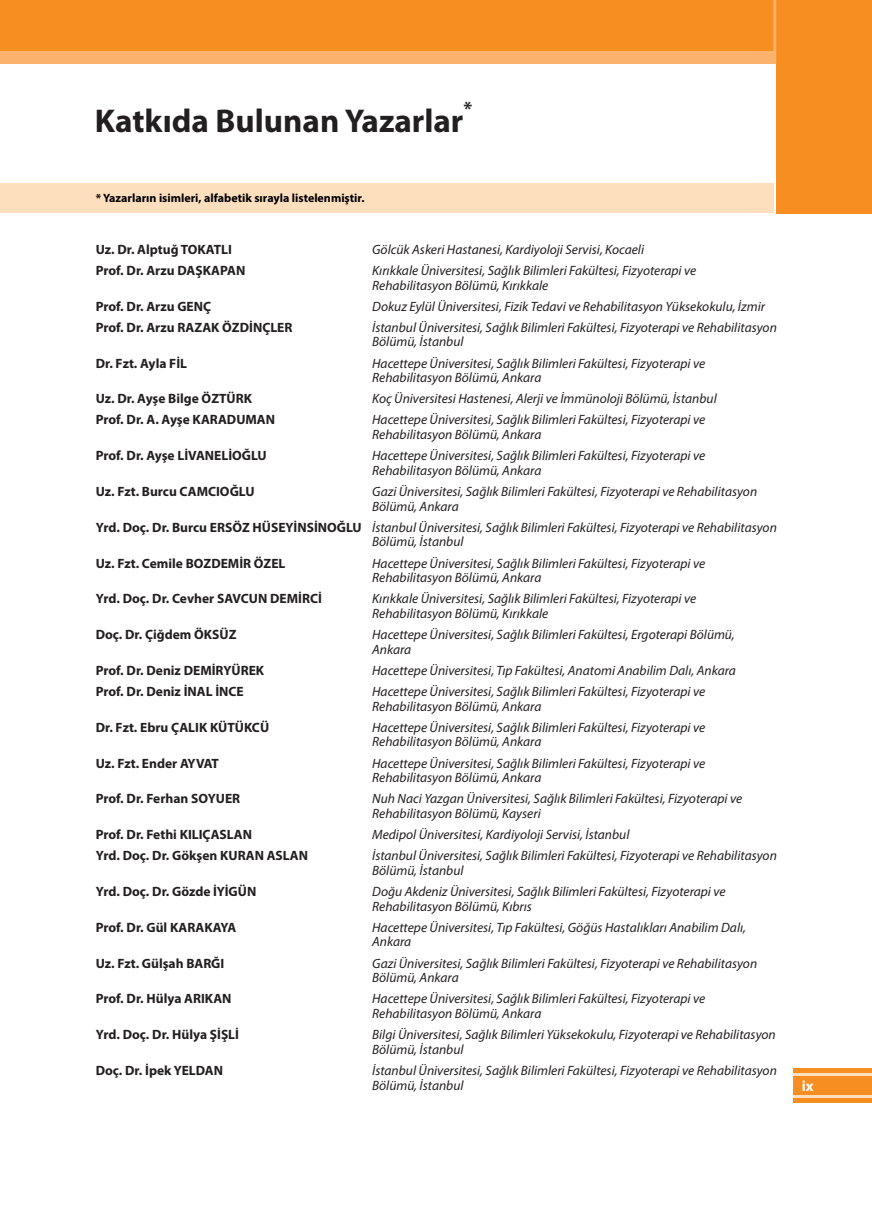
<style>
.page{position:relative;width:872px;height:1212px;background:#fff}
.page>*{position:absolute;margin:0;border:0;box-sizing:border-box;transform-origin:0 0}
.unite_konu{font:700 33px "Myriad Pro";color:#231f20}
.unite_konu-2{font:700 19.5px "Myriad Pro";color:#231f20}
.t1{font:700 15px "Myriad Pro";color:#fff}
.t2{font:italic 13.5px/14.7px "Myriad Pro";color:#231f20}
.t3{font:700 13.5px "Myriad Pro";color:#231f20}
.BAS0{font:700 12px "Myriad Pro";color:#000}
.s1{font-weight:700;font-style:normal}
</style>
<div class="page">
<div style="left:776px;top:0;width:96px;height:213px;background:#f68e22"></div>
<div style="left:0;top:0;width:870px;height:57px;background:#f68e22"></div>
<div style="left:0;top:184px;width:773px;height:29px;background:#fddfbe"></div>
<div style="left:0;top:51px;width:773px;height:13px;background:#fbb26c"></div>
<hr style="left:773px;top:0;width:3px;height:64px;background:#fbb26c">
<div style="left:793px;top:1068px;width:79px;height:34px;background:#f68e22"></div>
<hr style="left:793px;top:1073px;width:79px;height:3px;background:#fddfbe">
<hr style="left:793px;top:1095px;width:79px;height:3px;background:#fddfbe">
<p class="unite_konu-2" style="left:463px;top:96px;width:10px">*</p>
<p class="unite_konu" style="left:95px;top:99px;width:370px">Katkıda Bulunan Yazarlar</p>
<p class="BAS0" style="left:96px;top:190px;width:270px">* Yazarların isimleri, alfabetik sırayla listelenmiştir.</p>
<p class="t3" style="left:96px;top:240px;width:138px">Uz. Dr. Alptuğ TOKATLI</p>
<p class="t2" style="left:372px;top:242px;width:273px">Gölcük Askeri Hastanesi, Kardiyoloji Servisi, Kocaeli</p>
<p class="t3" style="left:96px;top:261px;width:151px">Prof. Dr. Arzu DAŞKAPAN</p>
<p class="t2" style="left:372px;top:263px;width:325px">Kırıkkale Üniversitesi, Sağlık Bilimleri Fakültesi, Fizyoterapi ve<br>Rehabilitasyon Bölümü, Kırıkkale</p>
<p class="t3" style="left:96px;top:297px;width:117px">Prof. Dr. Arzu GENÇ</p>
<p class="t2" style="left:372px;top:299px;width:394px">Dokuz Eylül Üniversitesi, Fizik Tedavi ve Rehabilitasyon Yüksekokulu, İzmir</p>
<p class="t3" style="left:96px;top:318px;width:198px">Prof. Dr. Arzu RAZAK ÖZDİNÇLER</p>
<p class="t2" style="left:372px;top:320px;width:406px">İstanbul Üniversitesi, Sağlık Bilimleri Fakültesi, Fizyoterapi ve Rehabilitasyon<br>Bölümü, İstanbul</p>
<p class="t3" style="left:96px;top:354px;width:93px">Dr. Fzt. Ayla FİL</p>
<p class="t2" style="left:372px;top:355px;width:334px">Hacettepe Üniversitesi, Sağlık Bilimleri Fakültesi, Fizyoterapi ve<br>Rehabilitasyon Bölümü, Ankara</p>
<p class="t3" style="left:96px;top:390px;width:158px">Uz. Dr. Ayşe Bilge ÖZTÜRK</p>
<p class="t2" style="left:372px;top:391px;width:346px">Koç Üniversitesi Hastenesi, Alerji ve İmmünoloji Bölümü, İstanbul</p>
<p class="t3" style="left:96px;top:411px;width:181px">Prof. Dr. A. Ayşe KARADUMAN</p>
<p class="t2" style="left:372px;top:412px;width:334px">Hacettepe Üniversitesi, Sağlık Bilimleri Fakültesi, Fizyoterapi ve<br>Rehabilitasyon Bölümü, Ankara</p>
<p class="t3" style="left:96px;top:447px;width:173px">Prof. Dr. Ayşe LİVANELİOĞLU</p>
<p class="t2" style="left:372px;top:448px;width:334px">Hacettepe Üniversitesi, Sağlık Bilimleri Fakültesi, Fizyoterapi ve<br>Rehabilitasyon Bölümü, Ankara</p>
<p class="t3" style="left:96px;top:483px;width:160px">Uz. Fzt. Burcu CAMCIOĞLU</p>
<p class="t2" style="left:372px;top:484px;width:386px">Gazi Üniversitesi, Sağlık Bilimleri Fakültesi, Fizyoterapi ve Rehabilitasyon<br>Bölümü, Ankara</p>
<p class="t2" style="left:372px;top:520px;width:406px;text-indent:-276px"><span class="s1">Yrd. Doç. Dr. Burcu ERSÖZ HÜSEYİNSİNOĞLU</span> İstanbul Üniversitesi, Sağlık Bilimleri Fakültesi, Fizyoterapi ve Rehabilitasyon<br>Bölümü, İstanbul</p>
<p class="t3" style="left:96px;top:554px;width:191px">Uz. Fzt. Cemile BOZDEMİR ÖZEL</p>
<p class="t2" style="left:372px;top:555px;width:334px">Hacettepe Üniversitesi, Sağlık Bilimleri Fakültesi, Fizyoterapi ve<br>Rehabilitasyon Bölümü, Ankara</p>
<p class="t3" style="left:96px;top:590px;width:225px">Yrd. Doç. Dr. Cevher SAVCUN DEMİRCİ</p>
<p class="t2" style="left:372px;top:591px;width:325px">Kırıkkale Üniversitesi, Sağlık Bilimleri Fakültesi, Fizyoterapi ve<br>Rehabilitasyon Bölümü, Kırıkkale</p>
<p class="t3" style="left:96px;top:626px;width:142px">Doç. Dr. Çiğdem ÖKSÜZ</p>
<p class="t2" style="left:372px;top:627px;width:364px">Hacettepe Üniversitesi, Sağlık Bilimleri Fakültesi, Ergoterapi Bölümü,<br>Ankara</p>
<p class="t3" style="left:96px;top:661px;width:170px">Prof. Dr. Deniz DEMİRYÜREK</p>
<p class="t2" style="left:372px;top:663px;width:365px">Hacettepe Üniversitesi, Tıp Fakültesi, Anatomi Anabilim Dalı, Ankara</p>
<p class="t3" style="left:96px;top:683px;width:150px">Prof. Dr. Deniz İNAL İNCE</p>
<p class="t2" style="left:372px;top:684px;width:334px">Hacettepe Üniversitesi, Sağlık Bilimleri Fakültesi, Fizyoterapi ve<br>Rehabilitasyon Bölümü, Ankara</p>
<p class="t3" style="left:96px;top:718px;width:175px">Dr. Fzt. Ebru ÇALIK KÜTÜKCÜ</p>
<p class="t2" style="left:372px;top:720px;width:334px">Hacettepe Üniversitesi, Sağlık Bilimleri Fakültesi, Fizyoterapi ve<br>Rehabilitasyon Bölümü, Ankara</p>
<p class="t3" style="left:96px;top:754px;width:125px">Uz. Fzt. Ender AYVAT</p>
<p class="t2" style="left:372px;top:755px;width:334px">Hacettepe Üniversitesi, Sağlık Bilimleri Fakültesi, Fizyoterapi ve<br>Rehabilitasyon Bölümü, Ankara</p>
<p class="t3" style="left:96px;top:790px;width:146px">Prof. Dr. Ferhan SOYUER</p>
<p class="t2" style="left:372px;top:791px;width:371px">Nuh Naci Yazgan Üniversitesi, Sağlık Bilimleri Fakültesi, Fizyoterapi ve<br>Rehabilitasyon Bölümü, Kayseri</p>
<p class="t3" style="left:96px;top:826px;width:158px">Prof. Dr. Fethi KILIÇASLAN</p>
<p class="t2" style="left:372px;top:827px;width:259px">Medipol Üniversitesi, Kardiyoloji Servisi, İstanbul</p>
<p class="t3" style="left:96px;top:847px;width:214px">Yrd. Doç. Dr. Gökşen KURAN ASLAN</p>
<p class="t2" style="left:372px;top:848px;width:406px">İstanbul Üniversitesi, Sağlık Bilimleri Fakültesi, Fizyoterapi ve Rehabilitasyon<br>Bölümü, İstanbul</p>
<p class="t3" style="left:96px;top:882px;width:162px">Yrd. Doç. Dr. Gözde İYİGÜN</p>
<p class="t2" style="left:372px;top:884px;width:355px">Doğu Akdeniz Üniversitesi, Sağlık Bilimleri Fakültesi, Fizyoterapi ve<br>Rehabilitasyon Bölümü, Kıbrıs</p>
<p class="t3" style="left:96px;top:918px;width:142px">Prof. Dr. Gül KARAKAYA</p>
<p class="t2" style="left:372px;top:920px;width:375px">Hacettepe Üniversitesi, Tıp Fakültesi, Göğüs Hastalıkları Anabilim Dalı,<br>Ankara</p>
<p class="t3" style="left:96px;top:954px;width:130px">Uz. Fzt. Gülşah BARĞI</p>
<p class="t2" style="left:372px;top:955px;width:386px">Gazi Üniversitesi, Sağlık Bilimleri Fakültesi, Fizyoterapi ve Rehabilitasyon<br>Bölümü, Ankara</p>
<p class="t3" style="left:96px;top:990px;width:137px">Prof. Dr. Hülya ARIKAN</p>
<p class="t2" style="left:372px;top:991px;width:334px">Hacettepe Üniversitesi, Sağlık Bilimleri Fakültesi, Fizyoterapi ve<br>Rehabilitasyon Bölümü, Ankara</p>
<p class="t3" style="left:96px;top:1026px;width:142px">Yrd. Doç. Dr. Hülya ŞİŞLİ</p>
<p class="t2" style="left:372px;top:1027px;width:405px">Bilgi Üniversitesi, Sağlık Bilimleri Yüksekokulu, Fizyoterapi ve Rehabilitasyon<br>Bölümü, İstanbul</p>
<p class="t3" style="left:96px;top:1062px;width:129px">Doç. Dr. İpek YELDAN</p>
<p class="t2" style="left:372px;top:1063px;width:406px">İstanbul Üniversitesi, Sağlık Bilimleri Fakültesi, Fizyoterapi ve Rehabilitasyon<br>Bölümü, İstanbul</p>
<p class="t1" style="left:801px;top:1076px;width:13px">ix</p>
</div>
